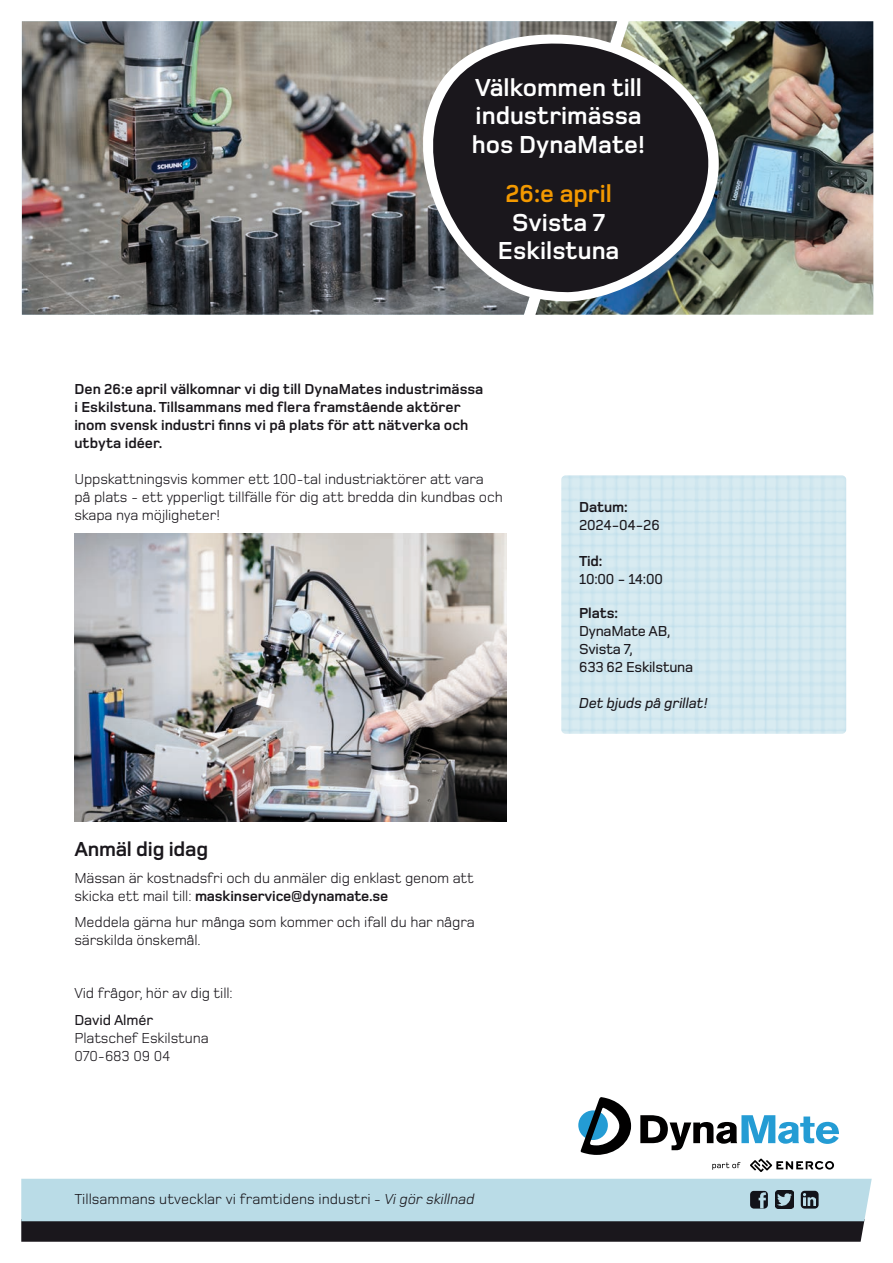
<style>
.page{position:relative;width:893px;height:1263px;background:#fff}
.page>*{position:absolute;margin:0;border:0;box-sizing:border-box;transform-origin:0 0}
.t1{font:700 25.5px/28.5px "Foundry Monoline";color:#fff}
.t2{font:700 21px "Foundry Monoline";letter-spacing:-.01em;color:#1a171c}
.t3{font:15px/18px "Foundry Monoline";letter-spacing:-.01em;color:#1a171c}
.t4{font:700 15px/18px "Foundry Monoline";color:#1a171c}
.t5{font:500 15px/18px "Foundry Monoline";letter-spacing:-.02em;color:#1a171c}
.t6{font:15px "Foundry Monoline Med Ita";letter-spacing:-.01em;color:#1a171c}
.s1{color:#f39900}
.s2{font-weight:700}
.s3{font-weight:500}
.s4{font-style:italic}
</style>
<div class="page">
<img style="left:561px;top:475px;width:285px;height:259px">
<img style="left:617px;top:21px;width:256px;height:294px">
<img style="left:22px;top:21px;width:595px;height:294px">
<img style="left:400px;top:28px;width:324px;height:274px">
<svg style="left:411px;top:38px;width:302px;height:255px;background:#403f42"></svg>
<svg style="left:21px;top:1179px;width:851px;height:63px;background:#859aa3"></svg>
<svg style="left:578px;top:1110px;width:30px;height:30px"></svg>
<svg style="left:580px;top:1097px;width:51px;height:58px"></svg>
<svg style="left:640px;top:1115px;width:199px;height:35px"></svg>
<svg style="left:750px;top:1158px;width:84px;height:14px"></svg>
<svg style="left:712px;top:1162px;width:28px;height:8px"></svg>
<img style="left:74px;top:534px;width:432px;height:287px">
<p class="t1" style="left:472px;top:73px;width:175px">Välkommen till industrimässa hos DynaMate!</p>
<p class="t1" style="left:498px;top:180px;width:123px;text-align:center"><span class="s1">26:e april<br></span>Svista 7<br>Eskilstuna</p>
<p class="t4" style="left:74px;top:380px;width:410px">Den 26:e april välkomnar vi dig till DynaMates industrimässa i Eskilstuna. Tillsammans med flera framstående aktörer inom svensk industri finns vi på plats för att nätverka och utbyta idéer.</p>
<p class="t3" style="left:74px;top:470px;width:430px">Uppskattningsvis kommer ett 100-tal industriaktörer att vara på plats - ett ypperligt tillfälle för dig att bredda din kundbas och skapa nya möjligheter!</p>
<p class="t2" style="left:74px;top:838px;width:135px">Anmäl dig idag</p>
<p class="t3" style="left:74px;top:869px;width:401px">Mässan är kostnadsfri och du anmäler dig enklast genom att skicka ett mail till: <span class="s2">maskinservice@dynamate.se</span></p>
<p class="t3" style="left:74px;top:913px;width:402px">Meddela gärna hur många som kommer och ifall du har några särskilda önskemål.</p>
<p class="t3" style="left:74px;top:984px;width:160px">Vid frågor, hör av dig till:</p>
<p class="t3" style="left:74px;top:1011px;width:136px"><span class="s3">David Almér<br></span>Platschef Eskilstuna<br>070-683 09 04</p>
<p class="t3" style="left:74px;top:1190px;width:402px">Tillsammans utvecklar vi framtidens industri <span class="s4">- Vi gör skillnad</span></p>
<p class="t5" style="left:579px;top:498px;width:82px"><span class="s2">Datum:<br></span>2024-04-26</p>
<p class="t5" style="left:579px;top:552px;width:85px"><span class="s2">Tid:<br></span>10:00 - 14:00</p>
<p class="t5" style="left:579px;top:604px;width:116px"><span class="s2">Plats:<br></span>DynaMate AB,<br>Svista 7,<br>633 62 Eskilstuna</p>
<p class="t6" style="left:579px;top:695px;width:130px">Det bjuds på grillat!</p>
</div>
